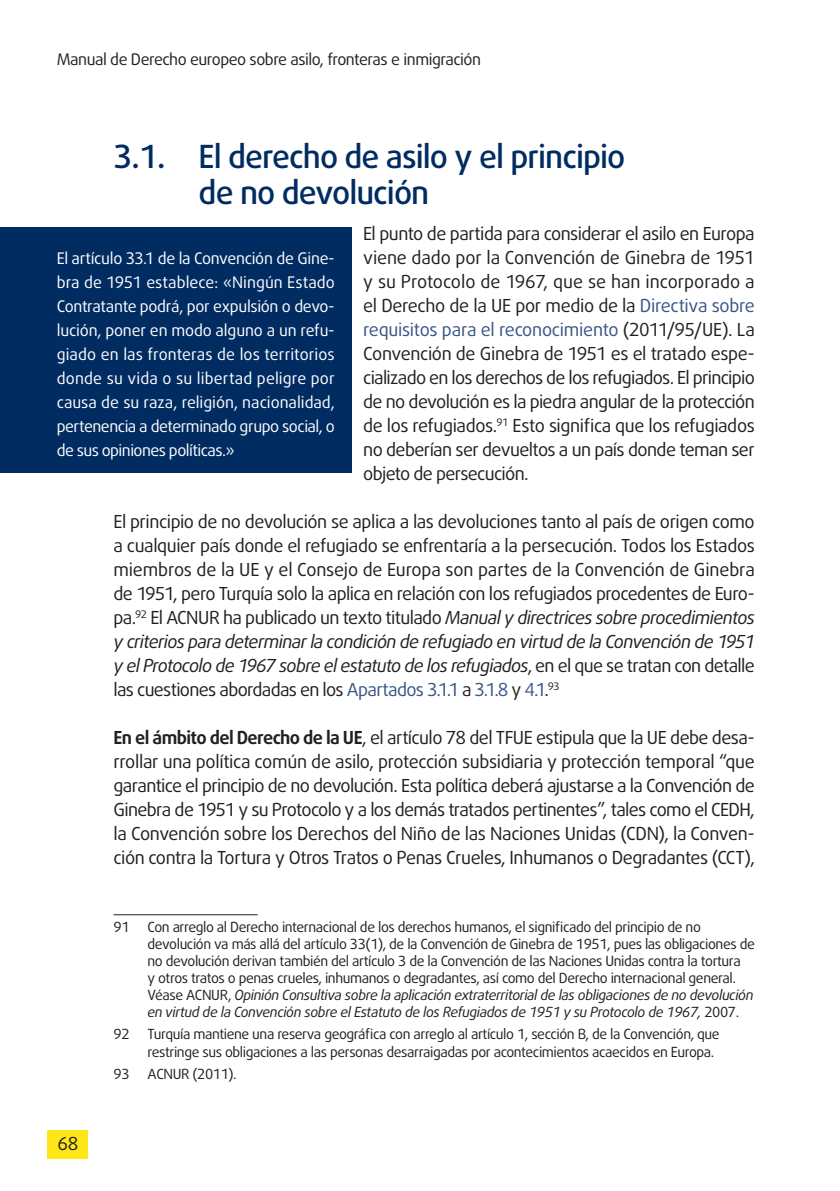
<style>
.page{position:relative;width:840px;height:1191px;background:#fff}
.page>*{position:absolute;margin:0;border:0;box-sizing:border-box;transform-origin:0 0}
.t1{font:500 32px/36px "Daxline Pro";letter-spacing:-.03em;color:#002c62}
.body{font:18px/24px "Daxline Pro";letter-spacing:-.03em;color:#231f20;text-align:justify}
.t2{font:16px/24px "Daxline Pro";letter-spacing:-.025em;color:#fff;text-align:justify}
.t3{font:16px "Daxline Pro";letter-spacing:-.03em;color:#231f20}
.footnote{font:14px/17px "Daxline Pro";letter-spacing:-.03em;color:#231f20}
.s1{color:#375586}
.s2{font-style:italic}
.s3{font-weight:700}
</style>
<div class="page">
<div style="left:48px;top:1130px;width:40px;height:29px;background:#ffe616"></div>
<hr style="left:113px;top:914px;width:144px;height:1px;background:#231f20">
<div style="left:0;top:227px;width:351px;height:246px;background:#002c62"></div>
<p class="t3" style="left:57px;top:49px;width:425px">Manual de Derecho europeo sobre asilo, fronteras e inmigración</p>
<p class="t1" style="left:198px;top:139px;width:428px;text-indent:-85px">3.1. El derecho de asilo y el principio de no devolución</p>
<p class="body" style="left:363px;top:222px;width:393px">El punto de partida para considerar el asilo en Europa viene dado por la Convención de Ginebra de 1951 y su Protocolo de 1967, que se han incorporado a el Derecho de la UE por medio de la <span class="s1">Directiva sobre requisitos para el reconocimiento</span> (2011/95/UE). La Convención de Ginebra de 1951 es el tratado espe&shy;cializado en los derechos de los refugiados. El principio de no devolución es la piedra angular de la protección de los refugiados.<sup>91</sup> Esto significa que los refugiados no deberían ser devueltos a un país donde teman ser objeto de persecución.</p>
<p class="body" style="left:113px;top:510px;width:642px">El principio de no devolución se aplica a las devoluciones tanto al país de origen como a cualquier país donde el refugiado se enfrentaría a la persecución. Todos los Estados miembros de la UE y el Consejo de Europa son partes de la Convención de Ginebra de 1951, pero Turquía solo la aplica en relación con los refugiados procedentes de Euro&shy;pa.<sup>92</sup> El ACNUR ha publicado un texto titulado <span class="s2">Manual y directrices sobre procedimientos y criterios para determinar la condición de refugiado en virtud de la Convención de 1951 y el Protocolo de 1967 sobre el estatuto de los refugiados</span>, en el que se tratan con detalle las cuestiones abordadas en los <span class="s1">Apartados 3.1.1</span> a <span class="s1">3.1.8</span> y <span class="s1">4.1</span>.<sup>93</sup></p>
<p class="body" style="left:113px;top:726px;width:642px"><span class="s3">En el ámbito del Derecho de la UE</span>, el artículo 78 del TFUE estipula que la UE debe desa&shy;rrollar una política común de asilo, protección subsidiaria y protección temporal “que garantice el principio de no devolución. Esta política deberá ajustarse a la Convención de Ginebra de 1951 y su Protocolo y a los demás tratados pertinentes”, tales como el CEDH, la Convención sobre los Derechos del Niño de las Naciones Unidas (CDN), la Conven&shy;ción contra la Tortura y Otros Tratos o Penas Crueles, Inhumanos o Degradantes (CCT),</p>
<p class="t2" style="left:57px;top:246px;width:279px">El artículo 33.1 de la Convención de Gine&shy;bra de 1951 establece: «Ningún Estado Contratante podrá, por expulsión o devo&shy;lución, poner en modo alguno a un refu&shy;giado en las fronteras de los territorios donde su vida o su libertad peligre por causa de su raza, religión, nacionalidad, pertenencia a determinado grupo social, o de sus opiniones políticas.»</p>
<p class="body" style="left:58px;top:1131px;width:22px">68</p>
<p class="footnote" style="left:113px;top:918px;width:18px">91</p>
<p class="footnote" style="left:147px;top:918px;width:608px">Con arreglo al Derecho internacional de los derechos humanos, el significado del principio de no devolución va más allá del artículo 33(1), de la Convención de Ginebra de 1951, pues las obligaciones de no devolución derivan también del artículo 3 de la Convención de las Naciones Unidas contra la tortura<br>y otros tratos o penas crueles, inhumanos o degradantes, así como del Derecho internacional general.<br>Véase ACNUR, <span class="s2">Opinión Consultiva sobre la aplicación extraterritorial de las obligaciones de no devolución en virtud de la Convención sobre el Estatuto de los Refugiados de 1951 y su Protocolo de 1967,</span> 2007.</p>
<p class="footnote" style="left:113px;top:1026px;width:18px">92</p>
<p class="footnote" style="left:147px;top:1026px;width:573px">Turquía mantiene una reserva geográfica con arreglo al artículo 1, sección B, de la Convención, que restringe sus obligaciones a las personas desarraigadas por acontecimientos acaecidos en Europa.</p>
<p class="footnote" style="left:113px;top:1065px;width:18px">93</p>
<p class="footnote" style="left:147px;top:1065px;width:91px">ACNUR (2011).</p>
</div>
